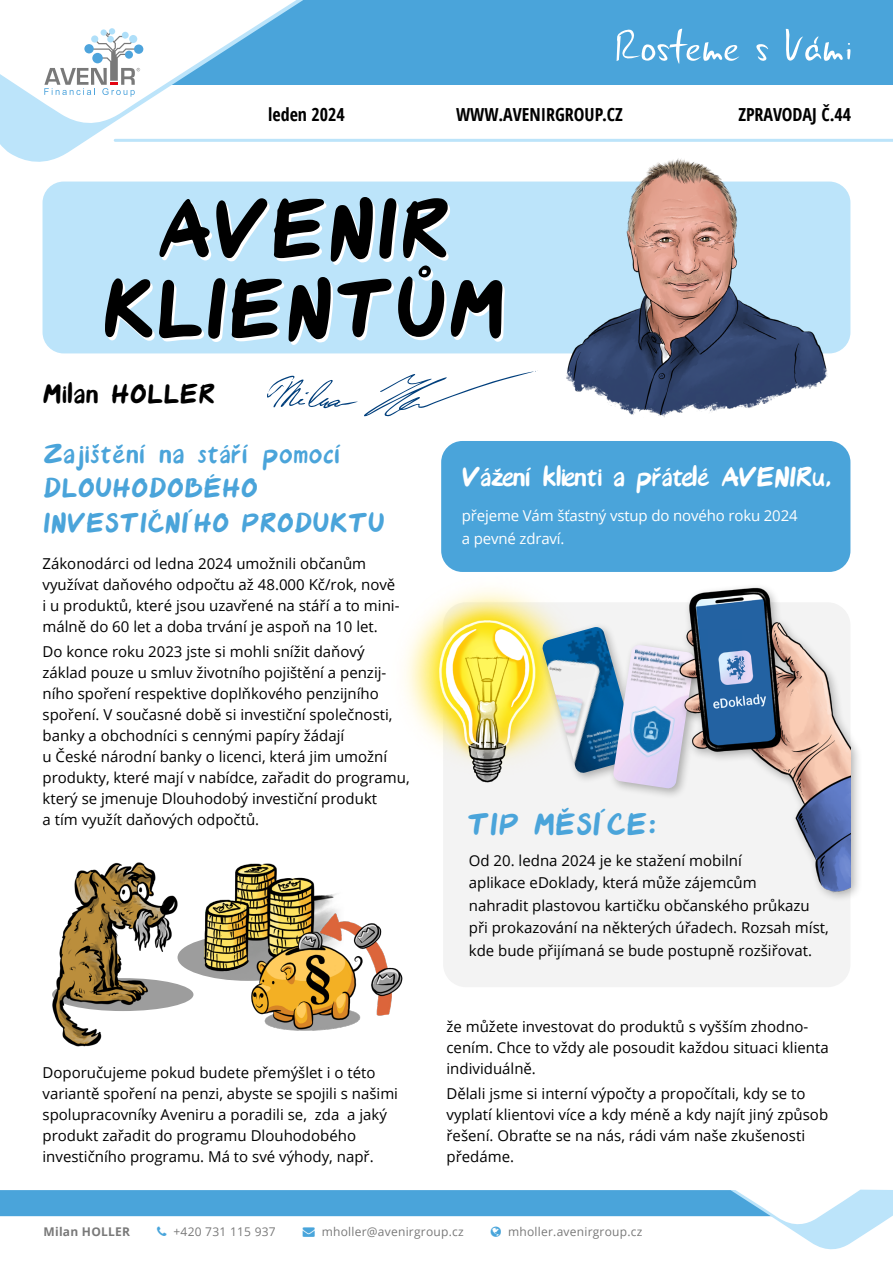
<style>
.page{position:relative;width:893px;height:1263px;background:#fff}
.page>*{position:absolute;margin:0;border:0;box-sizing:border-box;transform-origin:0 0}
.t1{font:108.6px/79.9px "Avenir Font";color:#000;text-align:center}
.t2{font:40.35px "Avenir Font";color:#4aa4da}
.t3{font:36px/34.5px "Avenir Font";color:#4aa4da}
.t4{font:36px "Avenir Font";letter-spacing:-.03em;color:#fff}
.t5{font:36px "Avenir Font";color:#000}
.t6{font:700 condensed 18px "Open Sans";color:#000}
.t7{font:15px/21px "Open Sans";color:#000}
.t8{font:15px/22.5px "Open Sans";letter-spacing:-.01em;color:#fff}
.t9{font:12px "Open Sans";letter-spacing:.02em;color:#797979}
.t10{font:700 12px "Open Sans";letter-spacing:.02em;color:#797979}
.s1{color:#49a5db}
</style>
<div class="page">
<div style="left:22px;top:0;width:871px;height:85px;background:#4aa4da"></div>
<svg style="left:0;top:0;width:328px;height:162px"></svg>
<svg style="left:617px;top:29px;width:123px;height:35px"></svg>
<svg style="left:756px;top:44px;width:12px;height:17px"></svg>
<svg style="left:786px;top:29px;width:64px;height:32px"></svg>
<hr style="left:115px;top:139px;width:778px;height:3px;background:#bce4fa">
<div style="left:43px;top:182px;width:807px;height:171px;background:#bce4fa;border-radius:21px"></div>
<div style="left:441px;top:441px;width:409px;height:131px;background:#4aa4da;border-radius:21px"></div>
<div style="left:443px;top:602px;width:407px;height:385px;background:#f3f3f3;border-radius:23px"></div>
<img style="left:404px;top:566px;width:152px;height:217px">
<div style="left:537px;top:621px;width:111px;height:163px;background:#000;opacity:.3"></div>
<img style="left:542px;top:627px;width:96px;height:147px">
<div style="left:608px;top:640px;width:97px;height:159px;background:#000;opacity:.3"></div>
<img style="left:613px;top:645px;width:48px;height:144px">
<div style="left:674px;top:583px;width:189px;height:320px;background:#000;opacity:.3"></div>
<img style="left:661px;top:561px;width:189px;height:342px">
<img style="left:52px;top:862px;width:136px;height:185px">
<img style="left:186px;top:862px;width:150px;height:128px">
<img style="left:237px;top:903px;width:166px;height:128px">
<svg style="left:0;top:0;width:302px;height:129px"></svg>
<img style="left:560px;top:158px;width:274px;height:260px">
<svg style="left:267px;top:370px;width:271px;height:47px"></svg>
<svg style="left:0;top:1189px;width:893px;height:61px"></svg>
<p class="t6" style="left:268px;top:101px;width:78px">leden 2024</p>
<p class="t6" style="left:456px;top:101px;width:168px">WWW.AVENIRGROUP.CZ</p>
<p class="t6" style="left:738px;top:101px;width:114px">ZPRAVODAJ Č.44</p>
<h1 class="t1" style="left:102px;top:192px;width:405px">AVENIR<br>KLIENTŮM</h1>
<h3 class="t5" style="left:43px;top:379px;width:175px">Milan HOLLER</h3>
<h3 class="t3" style="left:43px;top:437px;width:343px">Zajištění na stáří pomocí<br>DLOUHODOBÉHO<br>INVESTIČNÍHO PRODUKTU</h3>
<p class="t7" style="left:43px;top:553px;width:358px">Zákonodárci od ledna 2024 umožnili občanům využívat daňového odpočtu až 48.000 Kč/rok, nově i u produktů, které jsou uzavřené na stáří a to mini&shy;málně do 60 let a doba trvání je aspoň na 10 let.</p>
<p class="t7" style="left:43px;top:641px;width:369px">Do konce roku 2023 jste si mohli snížit daňový základ pouze u smluv životního pojištění a penzij&shy;ního spoření respektive doplňkového penzijního spoření. V současné době si investiční společnosti, banky a obchodníci s cennými papíry žádají<br>u České národní banky o licenci, která jim umožní produkty, které mají v nabídce, zařadit do programu, který se jmenuje Dlouhodobý investiční produkt<br>a tím využít daňových odpočtů.</p>
<p class="t7" style="left:43px;top:1062px;width:357px">Doporučujeme pokud budete přemýšlet i o této variantě spoření na penzi, abyste se spojili s našimi spolupracovníky Aveniru a poradili se, zda a jaký produkt zařadit do programu Dlouhodobého investičního programu. Má to své výhody, např.</p>
<h3 class="t4" style="left:462px;top:462px;width:372px">Vážení klienti a přátelé AVENIRu,</h3>
<p class="t8" style="left:462px;top:504px;width:337px">přejeme Vám šťastný vstup do nového roku 2024 a pevné zdraví.</p>
<h2 class="t2" style="left:467px;top:807px;width:192px">TIP MĚSÍCE:</h2>
<p class="t7" style="left:469px;top:848px;width:361px;line-height:22.5px">Od 20. ledna 2024 je ke stažení mobilní<br>aplikace eDoklady, která může zájemcům<br>nahradit plastovou kartičku občanského průkazu při prokazování na některých úřadech. Rozsah míst, kde bude přijímaná se bude postupně rozšiřovat.</p>
<p class="t7" style="left:446px;top:1016px;width:384px">že můžete investovat do produktů s vyšším zhodno&shy;cením. Chce to vždy ale posoudit každou situaci klienta individuálně.</p>
<p class="t7" style="left:446px;top:1083px;width:383px">Dělali jsme si interní výpočty a propočítali, kdy se to vyplatí klientovi více a kdy méně a kdy najít jiný způsob řešení. Obraťte se na nás, rádi vám naše zkušenosti předáme.</p>
<p class="t10" style="left:44px;top:1223px;width:88px">Milan HOLLER</p>
<p class="t9" style="left:174px;top:1223px;width:104px">+420 731 115 937</p>
<p class="t9" style="left:303px;top:1223px;width:162px"><span class="s1">→</span> mholler@avenirgroup.cz</p>
<p class="t9" style="left:508px;top:1223px;width:136px">mholler.avenirgroup.cz</p>
</div>
